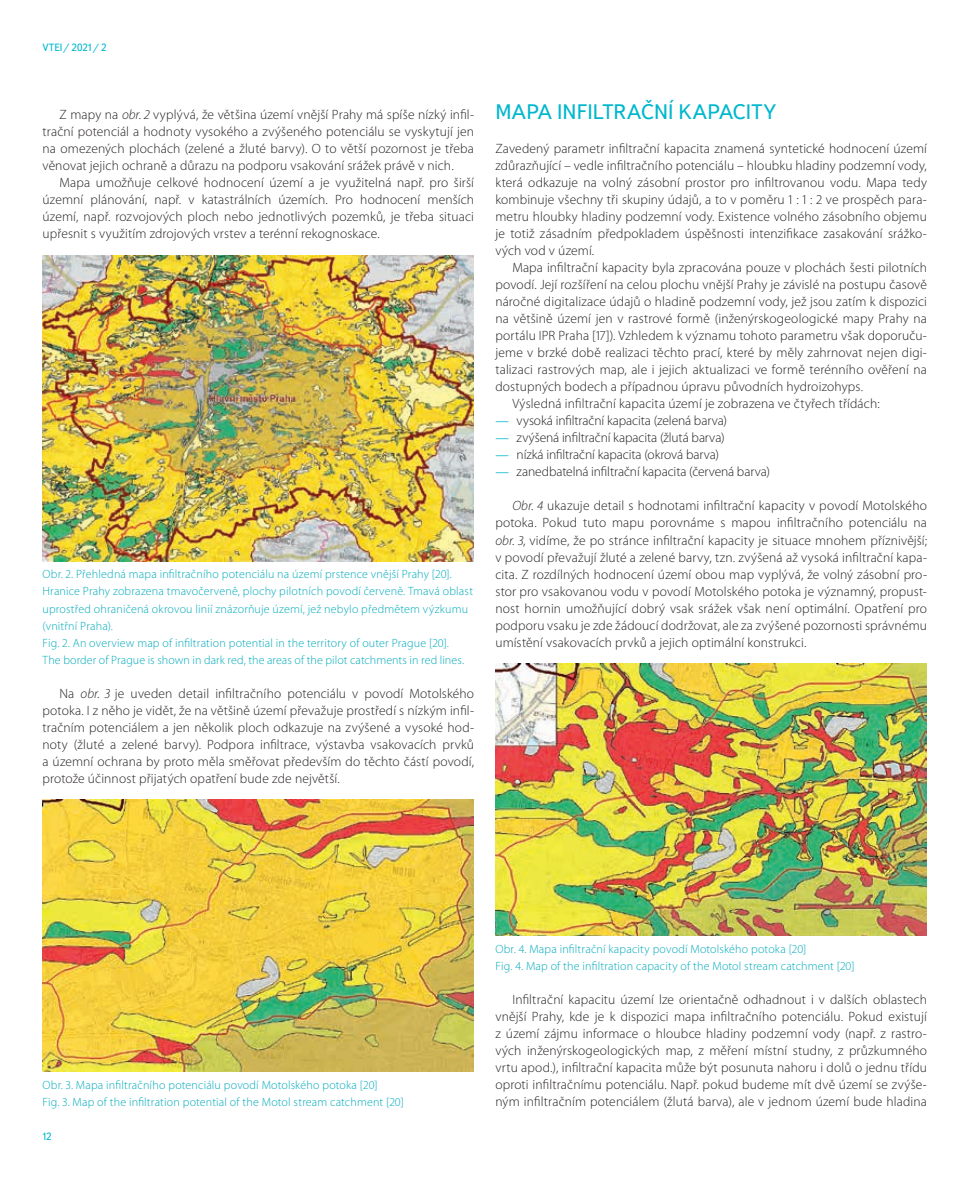
<style>
.page{position:relative;width:978px;height:1191px;background:#fff}
.page>*{position:absolute;margin:0;border:0;box-sizing:border-box;transform-origin:0 0}
.t1{font:21px "Textbook New";color:#00b7ce}
.t2{font:300 13.5px/17px "Myriad Pro";letter-spacing:.01em;color:#231f20;text-align:justify}
.t3{font:300 13.5px "Myriad Pro";letter-spacing:-.01em;color:#231f20}
.t4{font:300 12px/17px "Myriad Pro";letter-spacing:.015em;color:#00aabc}
.t5{font:10.5px "Textbook New";color:#00b7ce}
.s1{font-style:italic}
.s2{font-family:"Chaparral Pro";font-weight:400;color:#00b7ce}
</style>
<div class="page">
<img style="left:43px;top:255px;width:431px;height:306px">
<img style="left:43px;top:799px;width:430px;height:272px">
<img style="left:495px;top:663px;width:431px;height:272px">
<p class="t5" style="left:43px;top:41px;width:66px">VTEI/ 2021/ 2</p>
<p class="t2" style="left:43px;top:106px;width:433px;text-indent:17px">Z mapy na <span class="s1">obr. 2</span> vyplývá, že většina území vnější Prahy má spíše nízký infil&shy;trační potenciál a hodnoty vysokého a zvýšeného potenciálu se vyskytují jen na omezených plochách (zelené a žluté barvy). O to větší pozornost je třeba věnovat jejich ochraně a důrazu na podporu vsakování srážek právě v nich.</p>
<p class="t2" style="left:43px;top:174px;width:433px;text-indent:17px">Mapa umožňuje celkové hodnocení území a je využitelná např. pro širší územní plánování, např. v katastrálních územích. Pro hodnocení menších území, např. rozvojových ploch nebo jednotlivých pozemků, je třeba situaci upřesnit s využitím zdrojových vrstev a terénní rekognoskace.</p>
<p class="t4" style="left:43px;top:566px;width:432px">Obr. 2. Přehledná mapa infiltračního potenciálu na území prstence vnější Prahy [20].<br>Hranice Prahy zobrazena tmavočerveně, plochy pilotních povodí červeně. Tmavá oblast uprostřed ohraničená okrovou linií znázorňuje území, jež nebylo předmětem výzkumu (vnitřní Praha).<br>Fig. 2. An overview map of infiltration potential in the territory of outer Prague [20].<br>The border of Prague is shown in dark red, the areas of the pilot catchments in red lines.</p>
<p class="t2" style="left:43px;top:684px;width:433px;text-indent:17px">Na <span class="s1">obr. 3</span> je uveden detail infiltračního potenciálu v povodí Motolského potoka. I z něho je vidět, že na většině území převažuje prostředí s nízkým infil&shy;tračním potenciálem a jen několik ploch odkazuje na zvýšené a vysoké hod&shy;noty (žluté a zelené barvy). Podpora infiltrace, výstavba vsakovacích prvků a územní ochrana by proto měla směřovat především do těchto částí povodí, protože účinnost přijatých opatření bude zde největší.</p>
<h1 class="t1" style="left:495px;top:99px;width:282px">MAPA INFILTRAČNÍ KAPACITY</h1>
<p class="t2" style="left:495px;top:140px;width:433px">Zavedený parametr infiltrační kapacita znamená syntetické hodnocení území zdůrazňující – vedle infiltračního potenciálu – hloubku hladiny podzemní vody, která odkazuje na volný zásobní prostor pro infiltrovanou vodu. Mapa tedy kombinuje všechny tři skupiny údajů, a to v poměru 1 : 1 : 2 ve prospěch para&shy;metru hloubky hladiny podzemní vody. Existence volného zásobního objemu je totiž zásadním předpokladem úspěšnosti intenzifikace zasakování srážko&shy;vých vod v území.</p>
<p class="t2" style="left:512px;top:259px;width:416px">Mapa infiltrační kapacity byla zpracována pouze v plochách šesti pilotních</p>
<p class="t2" style="left:495px;top:276px;width:433px">povodí. Její rozšíření na celou plochu vnější Prahy je závislé na postupu časově</p>
<p class="t2" style="left:495px;top:293px;width:433px">náročné digitalizace údajů o hladině podzemní vody, jež jsou zatím k dispozici</p>
<p class="t2" style="left:495px;top:310px;width:433px">na většině území jen v rastrové formě (inženýrskogeologické mapy Prahy na</p>
<p class="t2" style="left:495px;top:327px;width:433px">portálu IPR Praha [17]). Vzhledem k významu tohoto parametru však doporuču-</p>
<p class="t2" style="left:495px;top:344px;width:433px">jeme v brzké době realizaci těchto prací, které by měly zahrnovat nejen digi-</p>
<p class="t2" style="left:495px;top:361px;width:433px">talizaci rastrových map, ale i jejich aktualizaci ve formě terénního ověření na</p>
<p class="t2" style="left:495px;top:378px;width:369px">dostupných bodech a případnou úpravu původních hydroizohyps.</p>
<p class="t2" style="left:512px;top:395px;width:369px">Výsledná infiltrační kapacita území je zobrazena ve čtyřech třídách:</p>
<p class="t2" style="left:495px;top:412px;width:233px"><span class="s2">—</span> vysoká infiltrační kapacita (zelená barva)</p>
<p class="t2" style="left:495px;top:429px;width:231px"><span class="s2">—</span> zvýšená infiltrační kapacita (žlutá barva)</p>
<p class="t2" style="left:495px;top:446px;width:225px"><span class="s2">—</span> nízká infiltrační kapacita (okrová barva)</p>
<p class="t3" style="left:495px;top:464px;width:276px"><span class="s2">—</span> zanedbatelná infiltrační kapacita (červená barva)</p>
<p class="t2" style="left:495px;top:497px;width:433px;text-indent:17px"><span class="s1">Obr. 4</span> ukazuje detail s hodnotami infiltrační kapacity v povodí Motolského potoka. Pokud tuto mapu porovnáme s mapou infiltračního potenciálu na <span class="s1">obr. 3</span>, vidíme, že po stránce infiltrační kapacity je situace mnohem příznivější; v povodí převažují žluté a zelené barvy, tzn. zvýšená až vysoká infiltrační kapa&shy;cita. Z rozdílných hodnocení území obou map vyplývá, že volný zásobní pro&shy;stor pro vsakovanou vodu v povodí Motolského potoka je významný, propust&shy;nost hornin umožňující dobrý vsak srážek však není optimální. Opatření pro podporu vsaku je zde žádoucí dodržovat, ale za zvýšené pozornosti správnému umístění vsakovacích prvků a jejich optimální konstrukci.</p>
<p class="t4" style="left:43px;top:1076px;width:363px">Obr. 3. Mapa infiltračního potenciálu povodí Motolského potoka [20]<br>Fig. 3. Map of the infiltration potential of the Motol stream catchment [20]</p>
<p class="t5" style="left:41px;top:1130px;width:12px">12</p>
<p class="t4" style="left:495px;top:940px;width:361px">Obr. 4. Mapa infiltrační kapacity povodí Motolského potoka [20]<br>Fig. 4. Map of the infiltration capacity of the Motol stream catchment [20]</p>
<p class="t2" style="left:495px;top:990px;width:433px;text-indent:17px">Infiltrační kapacitu území lze orientačně odhadnout i v dalších oblastech vnější Prahy, kde je k dispozici mapa infiltračního potenciálu. Pokud existují z území zájmu informace o hloubce hladiny podzemní vody (např. z rastro&shy;vých inženýrskogeologických map, z měření místní studny, z průzkumného vrtu apod.), infiltrační kapacita může být posunuta nahoru i dolů o jednu třídu oproti infiltračnímu potenciálu. Např. pokud budeme mít dvě území se zvýše&shy;ným infiltračním potenciálem (žlutá barva), ale v jednom území bude hladina</p>
</div>
